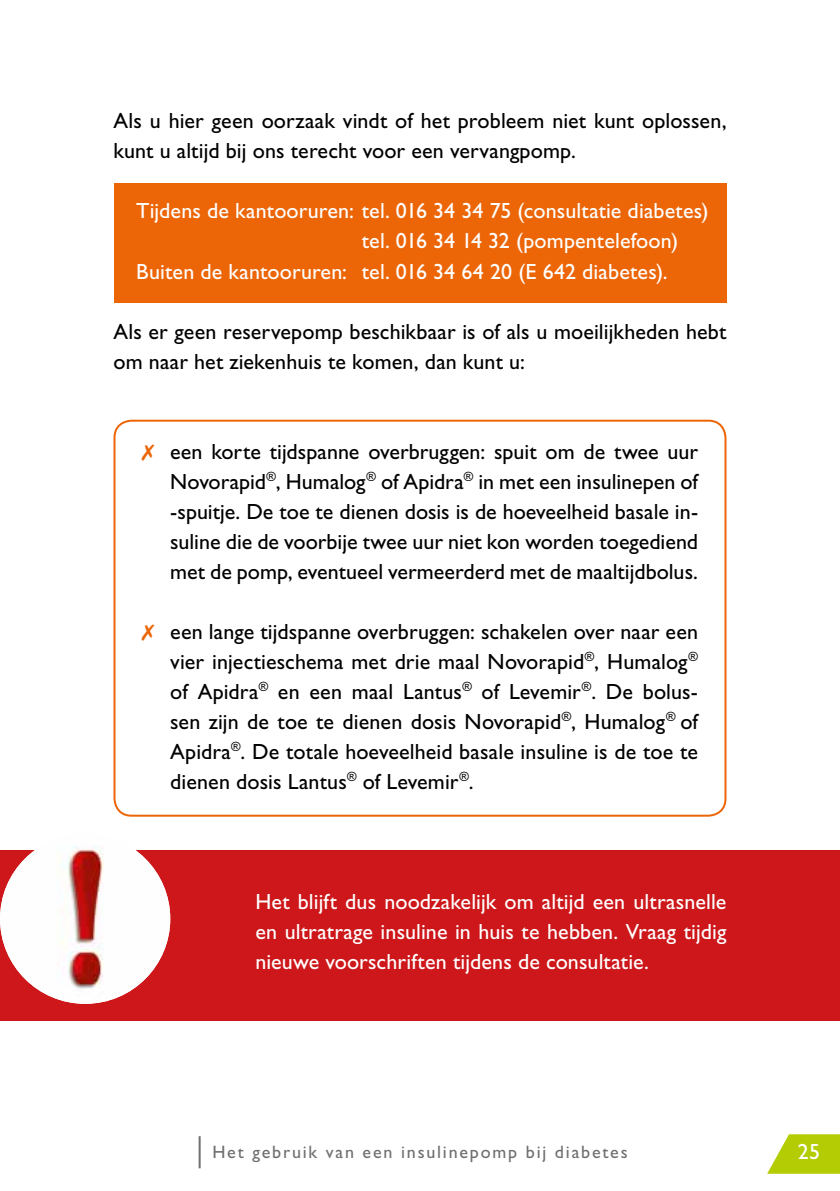
<style>
.page{position:relative;width:840px;height:1191px;background:#fff}
.page>*{position:absolute;margin:0;border:0;box-sizing:border-box;transform-origin:0 0}
.t1{font:22px/30px "Gill Sans Std";letter-spacing:.005em;color:#000}
.t2{font:22px/30px "Gill Sans Std";letter-spacing:.005em;color:#fff;text-align:justify}
.t3{font:18px "Gill Sans Std";letter-spacing:.1em;color:#706f6f}
.s1{color:#ec6608}
</style>
<div class="page">
<hr style="left:198px;top:1136px;width:2px;height:32px;background:#706f6f">
<svg style="left:767px;top:1134px;width:72px;height:39px"></svg>
<div style="left:0;top:850px;width:839px;height:170px;background:#cd171a"></div>
<img style="left:0;top:833px;width:170px;height:170px;border-radius:85px">
<div style="left:113px;top:183px;width:613px;height:119px;background:#ec6608"></div>
<div style="left:113px;top:420px;width:613px;height:396px;border:2px solid #ec6608;border-radius:17px"></div>
<p class="t1" style="left:113px;top:106px;width:614px">Als u hier geen oorzaak vindt of het probleem niet kunt oplossen, kunt u altijd bij ons terecht voor een vervangpomp.</p>
<p class="t2" style="left:136px;top:196px;width:573px">Tijdens de kantooruren: tel. 016 34 34 75 (consultatie diabetes)</p>
<p class="t2" style="left:361px;top:226px;width:318px">tel. 016 34 14 32 (pompentelefoon)</p>
<p class="t2" style="left:136px;top:256px;width:532px">Buiten de kantooruren: tel. 016 34 64 20 (E 642 diabetes).</p>
<p class="t1" style="left:113px;top:316px;width:614px">Als er geen reservepomp beschikbaar is of als u moeilijkheden hebt om naar het ziekenhuis te komen, dan kunt u:</p>
<p class="t1" style="left:170px;top:436px;width:530px;text-align:justify;text-indent:-28px"><span class="s1">✗</span> een korte tijdspanne overbruggen: spuit om de twee uur Novorapid<sup>®</sup>, Humalog<sup>®</sup> of Apidra<sup>®</sup> in met een insulinepen of -spuitje. De toe te dienen dosis is de hoeveelheid basale in&shy;suline die de voorbije twee uur niet kon worden toegediend met de pomp, eventueel vermeerderd met de maaltijdbolus.</p>
<p class="t1" style="left:170px;top:616px;width:530px;text-align:justify;text-indent:-28px"><span class="s1">✗</span> een lange tijdspanne overbruggen: schakelen over naar een vier injectieschema met drie maal Novorapid<sup>®</sup>, Humalog<sup>® </sup>of Apidra<sup>®</sup> en een maal Lantus<sup>®</sup> of Levemir<sup>®</sup>. De bolus&shy;sen zijn de toe te dienen dosis Novorapid<sup>®</sup>, Humalog<sup>®</sup> of Apidra<sup>®</sup>. De totale hoeveelheid basale insuline is de toe te dienen dosis Lantus<sup>®</sup> of Levemir<sup>®</sup>.</p>
<p class="t2" style="left:255px;top:886px;width:472px">Het blijft dus noodzakelijk om altijd een ultrasnelle en ultratrage insuline in huis te hebben. Vraag tijdig nieuwe voorschriften tijdens de consultatie.</p>
<p class="t3" style="left:212px;top:1141px;width:416px">Het gebruik van een insulinepomp bij diabetes</p>
<p class="t2" style="left:797px;top:1136px;width:23px">25</p>
</div>
